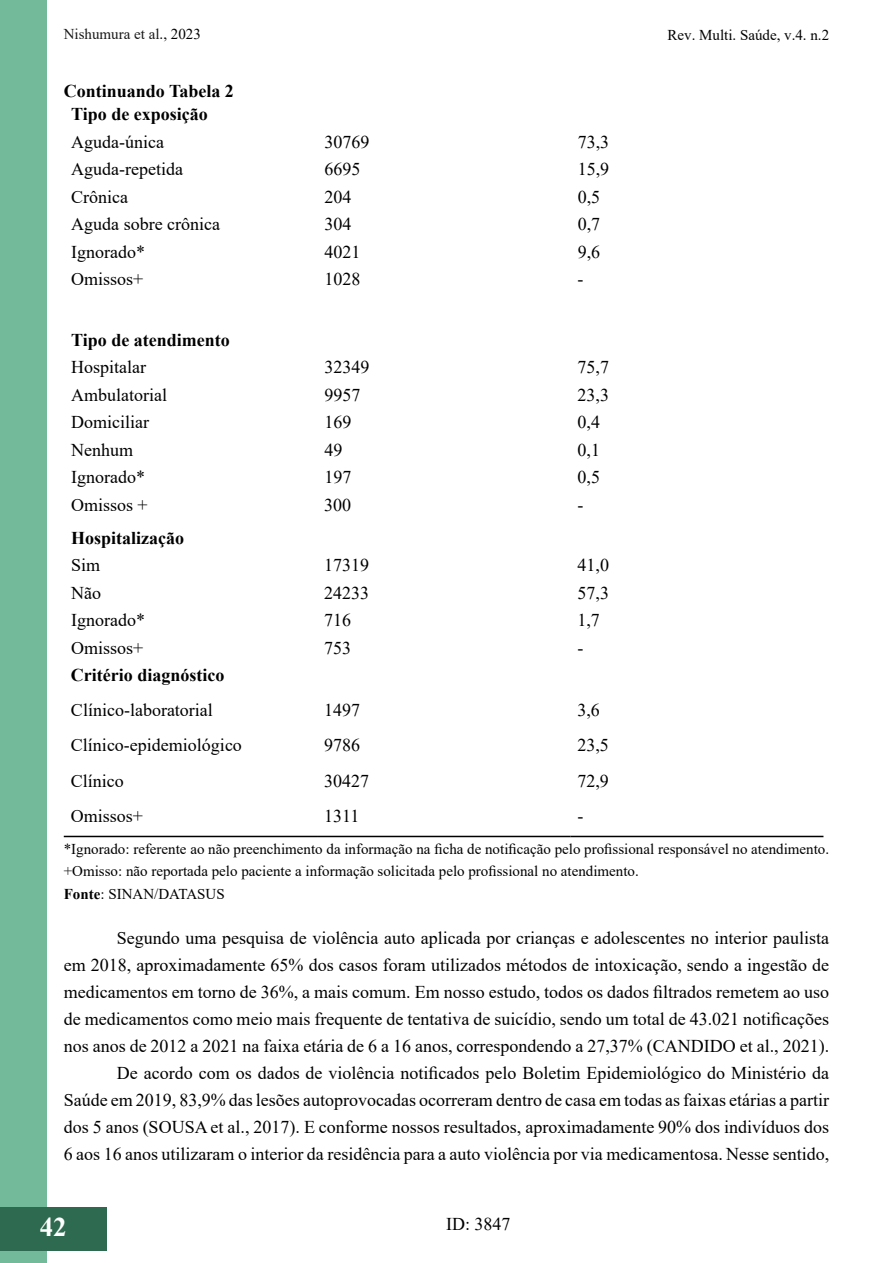
<style>
.page{position:relative;width:893px;height:1263px;background:#fff}
.page>*{position:absolute;margin:0;border:0;box-sizing:border-box;transform-origin:0 0}
.t1{font:700 27px "Times New Roman";color:#fff}
.t2{font:18px/27px "Times New Roman";color:#000;text-align:right}
.t3{font:700 18px "Times New Roman";color:#000}
.t4{font:15px/22.5px "Times New Roman";color:#000}
.t5{font:15px "Times New Roman";color:#181717}
.s1{color:#000}
.s2{font-weight:700}
</style>
<div class="page">
<div style="left:0;top:0;width:47px;height:1262px;background:#73ba9b"></div>
<hr style="left:892px;top:1207px;width:1px;height:43px;background:#2d6a4f">
<div style="left:0;top:1207px;width:106px;height:43px;background:#2d6a4f"></div>
<hr style="left:64px;top:836px;width:253px;height:1px;background:#000">
<hr style="left:317px;top:836px;width:253px;height:1px;background:#000">
<hr style="left:570px;top:836px;width:253px;height:1px;background:#000">
<p class="t5" style="left:64px;top:24px;width:139px">Nishumura et al<span class="s1">., 2023</span></p>
<p class="t4" style="left:667px;top:23px;width:163px">Rev. Multi. Saúde, v.4. n.2</p>
<p class="t3" style="left:64px;top:78px;width:172px">Continuando Tabela 2</p>
<p class="t3" style="left:71px;top:101px;width:138px">Tipo de exposição</p>
<p class="t2" style="left:71px;top:127px;width:94px">Aguda-única</p>
<p class="t2" style="left:324px;top:127px;width:46px">30769</p>
<p class="t2" style="left:578px;top:127px;width:33px">73,3</p>
<p class="t2" style="left:71px;top:155px;width:113px">Aguda-repetida</p>
<p class="t2" style="left:324px;top:155px;width:37px">6695</p>
<p class="t2" style="left:578px;top:155px;width:33px">15,9</p>
<p class="t2" style="left:71px;top:182px;width:58px">Crônica</p>
<p class="t2" style="left:324px;top:182px;width:28px">204</p>
<p class="t2" style="left:578px;top:182px;width:24px">0,5</p>
<p class="t2" style="left:71px;top:210px;width:150px">Aguda sobre crônica</p>
<p class="t2" style="left:324px;top:210px;width:28px">304</p>
<p class="t2" style="left:578px;top:210px;width:24px">0,7</p>
<p class="t2" style="left:71px;top:237px;width:75px">Ignorado*</p>
<p class="t2" style="left:324px;top:237px;width:37px">4021</p>
<p class="t2" style="left:578px;top:237px;width:24px">9,6</p>
<p class="t2" style="left:71px;top:265px;width:74px">Omissos+</p>
<p class="t2" style="left:324px;top:265px;width:37px">1028</p>
<p class="t2" style="left:578px;top:265px;width:7px">-</p>
<p class="t3" style="left:71px;top:327px;width:160px">Tipo de atendimento</p>
<p class="t2" style="left:71px;top:353px;width:76px">Hospitalar</p>
<p class="t2" style="left:324px;top:353px;width:46px">32349</p>
<p class="t2" style="left:578px;top:353px;width:33px">75,7</p>
<p class="t2" style="left:71px;top:381px;width:97px">Ambulatorial</p>
<p class="t2" style="left:324px;top:381px;width:37px">9957</p>
<p class="t2" style="left:578px;top:381px;width:33px">23,3</p>
<p class="t2" style="left:71px;top:408px;width:79px">Domiciliar</p>
<p class="t2" style="left:324px;top:408px;width:28px">169</p>
<p class="t2" style="left:578px;top:408px;width:24px">0,4</p>
<p class="t2" style="left:71px;top:436px;width:63px">Nenhum</p>
<p class="t2" style="left:324px;top:436px;width:19px">49</p>
<p class="t2" style="left:578px;top:436px;width:24px">0,1</p>
<p class="t2" style="left:71px;top:463px;width:75px">Ignorado*</p>
<p class="t2" style="left:324px;top:463px;width:28px">197</p>
<p class="t2" style="left:578px;top:463px;width:24px">0,5</p>
<p class="t2" style="left:71px;top:491px;width:78px">Omissos +</p>
<p class="t2" style="left:324px;top:491px;width:28px">300</p>
<p class="t2" style="left:577px;top:491px;width:7px">-</p>
<p class="t3" style="left:71px;top:525px;width:115px">Hospitalização</p>
<p class="t2" style="left:71px;top:551px;width:31px">Sim</p>
<p class="t2" style="left:324px;top:551px;width:46px">17319</p>
<p class="t2" style="left:577px;top:551px;width:33px">41,0</p>
<p class="t2" style="left:71px;top:579px;width:31px">Não</p>
<p class="t2" style="left:324px;top:579px;width:46px">24233</p>
<p class="t2" style="left:577px;top:579px;width:33px">57,3</p>
<p class="t2" style="left:71px;top:606px;width:75px">Ignorado*</p>
<p class="t2" style="left:324px;top:606px;width:28px">716</p>
<p class="t2" style="left:577px;top:606px;width:24px">1,7</p>
<p class="t2" style="left:71px;top:634px;width:74px">Omissos+</p>
<p class="t2" style="left:324px;top:634px;width:28px">753</p>
<p class="t2" style="left:577px;top:634px;width:7px">-</p>
<p class="t3" style="left:71px;top:662px;width:155px">Critério diagnóstico</p>
<p class="t2" style="left:71px;top:696px;width:143px">Clínico-laboratorial</p>
<p class="t2" style="left:324px;top:696px;width:37px">1497</p>
<p class="t2" style="left:577px;top:696px;width:24px">3,6</p>
<p class="t2" style="left:71px;top:731px;width:172px">Clínico-epidemiológico</p>
<p class="t2" style="left:324px;top:731px;width:37px">9786</p>
<p class="t2" style="left:577px;top:731px;width:33px">23,5</p>
<p class="t2" style="left:71px;top:766px;width:55px">Clínico</p>
<p class="t2" style="left:324px;top:766px;width:46px">30427</p>
<p class="t2" style="left:577px;top:766px;width:33px">72,9</p>
<p class="t2" style="left:71px;top:801px;width:74px">Omissos+</p>
<p class="t2" style="left:324px;top:801px;width:37px">1311</p>
<p class="t2" style="left:577px;top:801px;width:7px">-</p>
<p class="t4" style="left:64px;top:837px;width:767px">*Ignorado: referente ao não preenchimento da informação na ficha de notificação pelo profissional responsável no atendimento. +Omisso: não reportada pelo paciente a informação solicitada pelo profissional no atendimento.<br><span class="s2">Fonte</span>: SINAN/DATASUS</p>
<p class="t2" style="left:64px;top:924px;width:767px">Segundo uma pesquisa de violência auto aplicada por crianças e adolescentes no interior paulista<br>em 2018, aproximadamente 65% dos casos foram utilizados métodos de intoxicação, sendo a ingestão de medicamentos em torno de 36%, a mais comum. Em nosso estudo, todos os dados filtrados remetem ao uso de medicamentos como meio mais frequente de tentativa de suicídio, sendo um total de 43.021 notificações nos anos de 2012 a 2021 na faixa etária de 6 a 16 anos, correspondendo a 27,37% (CANDIDO et al., 2021).<br>De acordo com os dados de violência notificados pelo Boletim Epidemiológico do Ministério da<br>Saúde em 2019, 83,9% das lesões autoprovocadas ocorreram dentro de casa em todas as faixas etárias a partir dos 5 anos (SOUSA et al., 2017). E conforme nossos resultados, aproximadamente 90% dos indivíduos dos 6 aos 16 anos utilizaram o interior da residência para a auto violência por via medicamentosa. Nesse sentido,</p>
<h1 class="t1" style="left:40px;top:1207px;width:28px">42</h1>
<p class="t2" style="left:446px;top:1210px;width:66px">ID: 3847</p>
</div>
